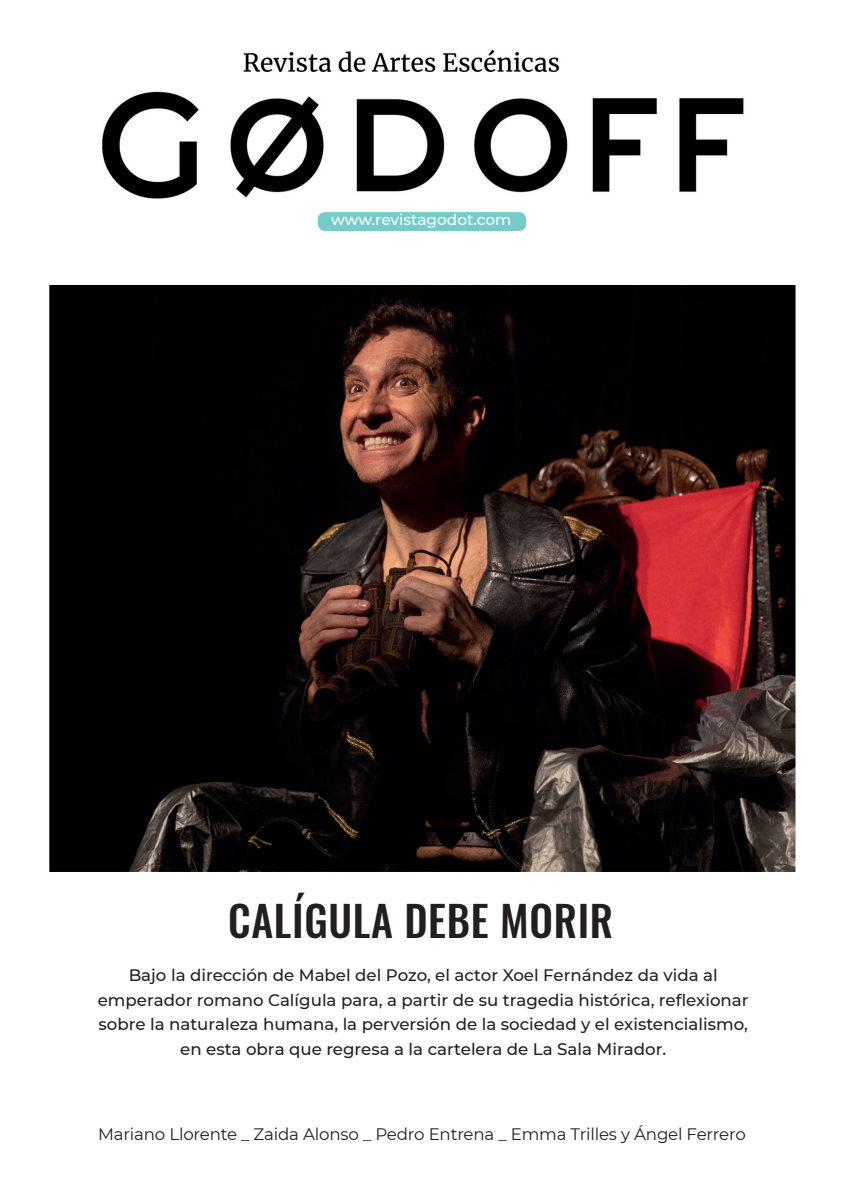
<style>
.page{position:relative;width:844px;height:1191px;background:#fff}
.page>*{position:absolute;margin:0;border:0;box-sizing:border-box;transform-origin:0 0}
.t1{font:500 42px "Oswald";letter-spacing:.015em;color:#231f20}
.t2{font:500 16.62px/24.5px "Montserrat";color:#231f20;text-align:center}
.t3{font:16.62px "Montserrat";letter-spacing:-.01em;color:#231f20}
.t4{font:500 15.22px "Montserrat";color:#fff}
</style>
<div class="page">
<img style="left:49px;top:49px;width:747px;height:823px">
<div style="left:318px;top:212px;width:208px;height:19px;background:#75cbc9;border-radius:7px"></div>
<p class="t4" style="left:331px;top:209px;width:182px">www.revistagodot.com</p>
<p class="t1" style="left:228px;top:891px;width:386px">CALÍGULA DEBE MORIR</p>
<p class="t2" style="left:129px;top:962px;width:590px">Bajo la dirección de Mabel del Pozo, el actor Xoel Fernández da vida al</p>
<p class="t2" style="left:98px;top:987px;width:652px">emperador romano Calígula para, a partir de su tragedia histórica, reflexionar sobre la naturaleza humana, la perversión de la sociedad y el existencialismo, en esta obra que regresa a la cartelera de La Sala Mirador.</p>
<p class="t3" style="left:98px;top:1122px;width:649px">Mariano Llorente _ Zaida Alonso _ Pedro Entrena _ Emma Trilles y Ángel Ferrero</p>
</div>
